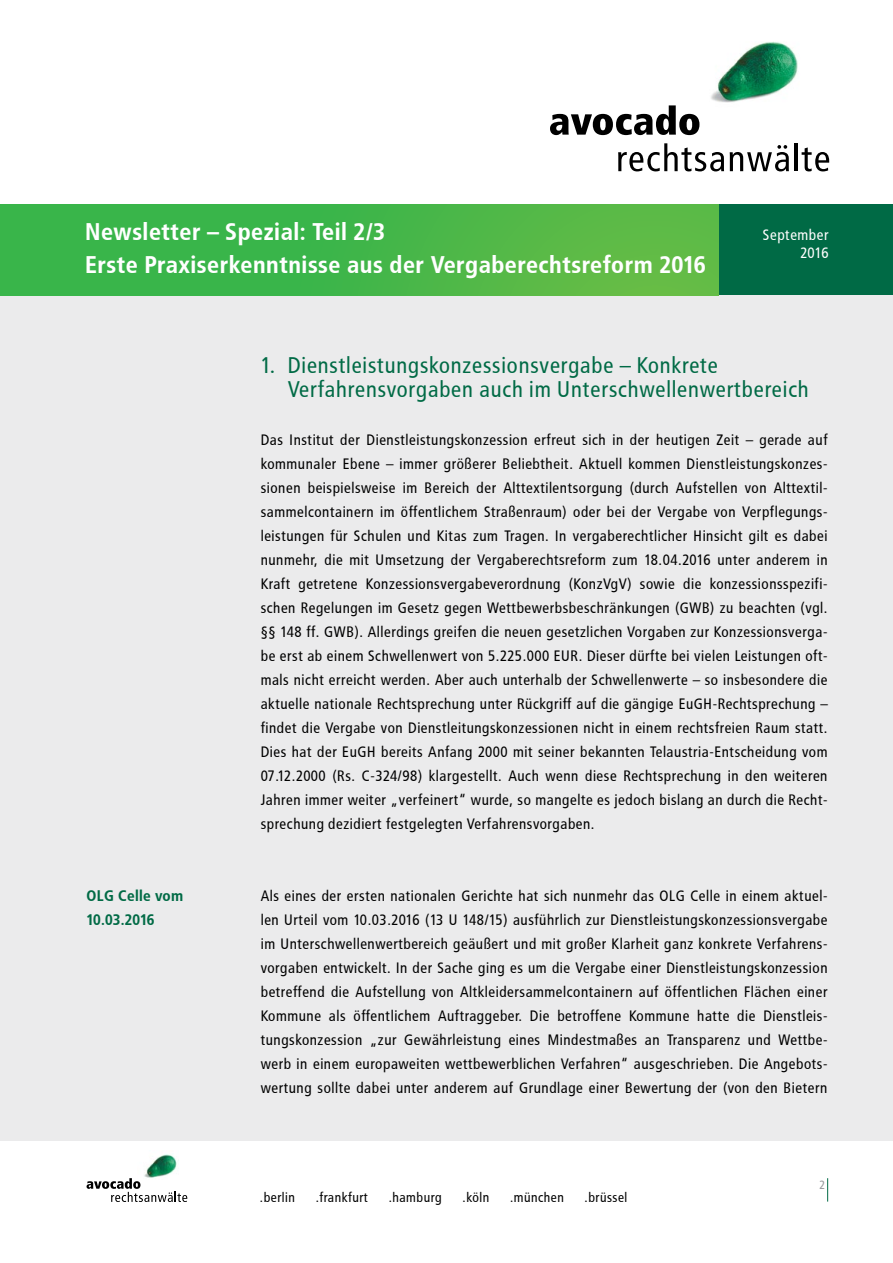
<style>
.page{position:relative;width:893px;height:1263px;background:#fff}
.page>*{position:absolute;margin:0;border:0;box-sizing:border-box;transform-origin:0 0}
.t1{font:700 24px/33px "Avocado";color:#fff}
.t2{font:22.5px/24px "Avocado";color:#006a45}
.t3{font:700 15.3px/24px "Avocado";color:#006a45}
.t4{font:15px/24px "Avocado";color:#000;text-align:justify}
.t5{font:15px/18px "Avocado";color:#fff;text-align:right}
.t6{font:13.5px "Avocado";color:#000}
.t7{font:12px "Avocado";color:#97999c}
</style>
<div class="page">
<img style="left:711px;top:42px;width:87px;height:61px">
<svg style="left:550px;top:105px;width:149px;height:30px"></svg>
<svg style="left:618px;top:143px;width:106px;height:28px"></svg>
<svg style="left:730px;top:145px;width:59px;height:26px"></svg>
<hr style="left:795px;top:143px;width:3px;height:28px;background:#000">
<svg style="left:802px;top:147px;width:27px;height:24px"></svg>
<div style="left:719px;top:204px;width:174px;height:92px;background:#006a45"></div>
<svg style="left:827px;top:1178px;width:1px;height:23px"></svg>
<div style="left:0;top:296px;width:893px;height:845px;background:#ebebec"></div>
<img style="left:144px;top:1154px;width:33px;height:24px">
<svg style="left:87px;top:1178px;width:100px;height:24px"></svg>
<div style="left:0;top:204px;width:719px;height:92px;background:linear-gradient(to right,#2eb34b,#61bb46)"></div>
<h1 class="t1" style="left:85px;top:215px;width:623px">Newsletter – Spezial: Teil 2/3<br>Erste Praxiserkenntnisse aus der Vergaberechtsreform 2016</h1>
<p class="t5" style="left:763px;top:226px;width:68px">September<br>2016</p>
<p class="t3" style="left:87px;top:883px;width:99px">OLG Celle vom<br>10.03.2016</p>
<h2 class="t2" style="left:288px;top:353px;width:523px;text-indent:-27px">1. Dienstleistungskonzessionsvergabe – Konkrete<br>Verfahrensvorgaben auch im Unterschwellenwertbereich</h2>
<p class="t4" style="left:261px;top:427px;width:569px">Das Institut der Dienstleistungskonzession erfreut sich in der heutigen Zeit – gerade auf kommunaler Ebene – immer größerer Beliebtheit. Aktuell kommen Dienstleistungskonzes&shy;sionen beispielsweise im Bereich der Alttextilentsorgung (durch Aufstellen von Alttextil&shy;sammelcontainern im öffentlichem Straßenraum) oder bei der Vergabe von Verpflegungs&shy;leistungen für Schulen und Kitas zum Tragen. In vergaberechtlicher Hinsicht gilt es dabei nunmehr, die mit Umsetzung der Vergaberechtsreform zum 18.04.2016 unter anderem in Kraft getretene Konzessionsvergabeverordnung (KonzVgV) sowie die konzessionsspezifi&shy;schen Regelungen im Gesetz gegen Wettbewerbsbeschränkungen (GWB) zu beachten (vgl. §§ 148 ff. GWB). Allerdings greifen die neuen gesetzlichen Vorgaben zur Konzessionsverga&shy;be erst ab einem Schwellenwert von 5.225.000 EUR. Dieser dürfte bei vielen Leistungen oft&shy;mals nicht erreicht werden. Aber auch unterhalb der Schwellenwerte – so insbesondere die aktuelle nationale Rechtsprechung unter Rückgriff auf die gängige EuGH-Rechtsprechung – findet die Vergabe von Dienstleitungskonzessionen nicht in einem rechtsfreien Raum statt.<br>Dies hat der EuGH bereits Anfang 2000 mit seiner bekannten Telaustria-Entscheidung vom 07.12.2000 (Rs. C-324/98) klargestellt. Auch wenn diese Rechtsprechung in den weiteren Jahren immer weiter „verfeinert“ wurde, so mangelte es jedoch bislang an durch die Recht&shy;sprechung dezidiert festgelegten Verfahrensvorgaben.</p>
<p class="t4" style="left:261px;top:883px;width:569px">Als eines der ersten nationalen Gerichte hat sich nunmehr das OLG Celle in einem aktuel&shy;len Urteil vom 10.03.2016 (13 U 148/15) ausführlich zur Dienstleistungskonzessionsvergabe im Unterschwellenwertbereich geäußert und mit großer Klarheit ganz konkrete Verfahrens&shy;vorgaben entwickelt. In der Sache ging es um die Vergabe einer Dienstleistungskonzession betreffend die Aufstellung von Altkleidersammelcontainern auf öffentlichen Flächen einer Kommune als öffentlichem Auftraggeber. Die betroffene Kommune hatte die Dienstleis&shy;tungskonzession „zur Gewährleistung eines Mindestmaßes an Transparenz und Wettbe&shy;werb in einem europaweiten wettbewerblichen Verfahren“ ausgeschrieben. Die Angebots&shy;wertung sollte dabei unter anderem auf Grundlage einer Bewertung der (von den Bietern</p>
<p class="t6" style="left:260px;top:1189px;width:37px">.berlin</p>
<p class="t6" style="left:316px;top:1189px;width:54px">.frankfurt</p>
<p class="t6" style="left:389px;top:1189px;width:55px">.hamburg</p>
<p class="t6" style="left:463px;top:1189px;width:29px">.köln</p>
<p class="t6" style="left:510px;top:1189px;width:56px">.münchen</p>
<p class="t6" style="left:585px;top:1189px;width:45px">.brüssel</p>
<p class="t7" style="left:819px;top:1178px;width:8px">2</p>
</div>
